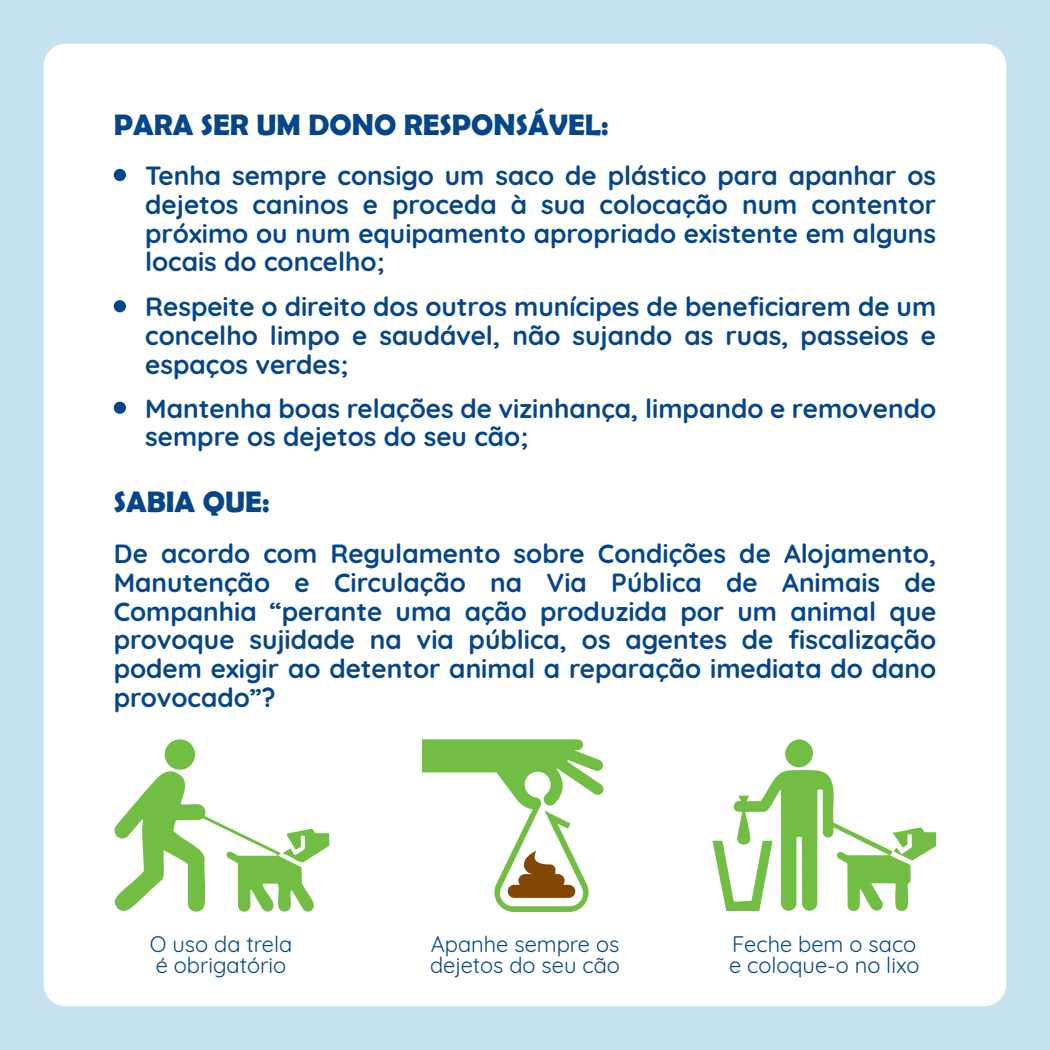
<style>
.page{position:relative;width:1050px;height:1050px;background:#c6e2f0}
.page>*{position:absolute;margin:0;border:0;box-sizing:border-box;transform-origin:0 0}
.t1{font:700 29.75px "Berlin Sans FB Demi";color:#05468b}
.t2{font:700 26.25px/28.9px "Quicksand";color:#05468b;text-align:justify}
.t3{font:21.88px/21px "Quicksand";color:#05468b}
</style>
<div class="page">
<div style="left:44px;top:44px;width:962px;height:962px;background:#fff;border-radius:22px"></div>
<svg style="left:712px;top:739px;width:224px;height:173px"></svg>
<svg style="left:114px;top:768px;width:215px;height:144px"></svg>
<div style="left:165px;top:739px;width:30px;height:31px;background:#72be44;border-radius:50%"></div>
<div style="left:114px;top:169px;width:12px;height:12px;background:#05468b;border-radius:50%"></div>
<div style="left:114px;top:300px;width:12px;height:12px;background:#05468b;border-radius:50%"></div>
<div style="left:114px;top:402px;width:12px;height:12px;background:#05468b;border-radius:50%"></div>
<svg style="left:422px;top:739px;width:182px;height:173px"></svg>
<p class="t1" style="left:114px;top:107px;width:496px">PARA SER UM DONO RESPONSÁVEL:</p>
<p class="t2" style="left:145px;top:159px;width:793px">Tenha sempre consigo um saco de plástico para apanhar os dejetos caninos e proceda à sua colocação num contentor próximo ou num equipamento apropriado existente em alguns locais do concelho;</p>
<p class="t2" style="left:145px;top:290px;width:793px">Respeite o direito dos outros munícipes de beneficiarem de um concelho limpo e saudável, não sujando as ruas, passeios e espaços verdes;</p>
<p class="t2" style="left:145px;top:392px;width:792px">Mantenha boas relações de vizinhança, limpando e removendo sempre os dejetos do seu cão;</p>
<p class="t1" style="left:114px;top:484px;width:157px">SABIA QUE:</p>
<p class="t2" style="left:114px;top:537px;width:824px">De acordo com Regulamento sobre Condições de Alojamento, Manutenção e Circulação na Via Pública de Animais de Companhia “perante uma ação produzida por um animal que provoque sujidade na via pública, os agentes de fiscalização podem exigir ao detentor animal a reparação imediata do dano provocado”?</p>
<p class="t3" style="left:150px;top:932px;width:144px">O uso da trela é obrigatório</p>
<p class="t3" style="left:430px;top:932px;width:191px">Apanhe sempre os dejetos do seu cão</p>
<p class="t3" style="left:729px;top:932px;width:192px">Feche bem o saco e coloque-o no lixo</p>
</div>
